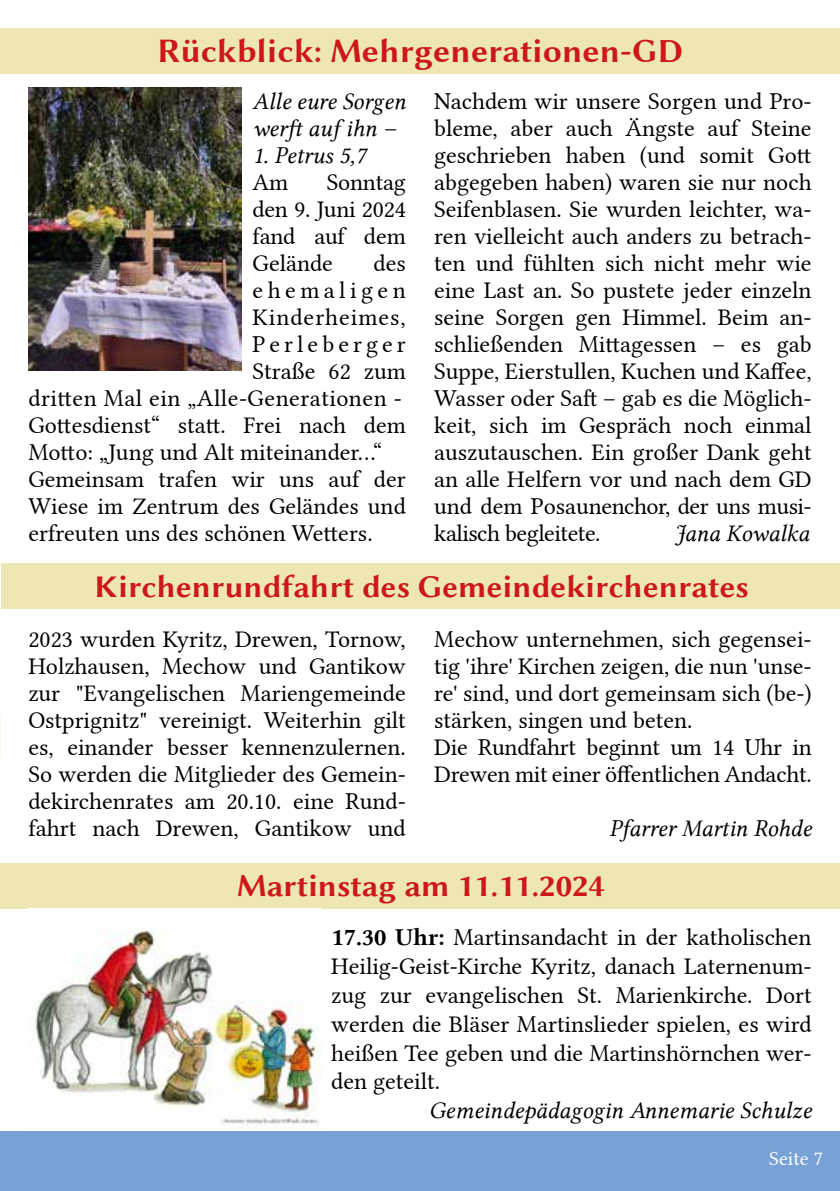
<style>
.page{position:relative;width:840px;height:1191px;background:#fff}
.page>*{position:absolute;margin:0;border:0;box-sizing:border-box;transform-origin:0 0}
.t1{font:34px "Lin Biolinum B";color:#cd1719}
.t2{font:32px "Linux Biolinum GB";color:#cd1719}
.t3{font:24px/27px "Lin Libertine";color:#000;text-align:justify}
.t4{font:24px/27px "Lin Libertine I";color:#000}
.t5{font:24px "Lin Libertine";letter-spacing:.02em;color:#000}
.t6{font:24px "Lin Libertine";letter-spacing:.04em;color:#000}
.t7{font:24px "Lin Libertine";letter-spacing:.165em;color:#000}
.t8{font:24px "Lin Libertine";letter-spacing:.185em;color:#000}
.t9{font:20px "Lin Libertine";color:#fff}
.s1{font-family:"Lin Libertine B"}
</style>
<div class="page">
<div style="left:0;top:1131px;width:839px;height:60px;background:#78a1d5"></div>
<div style="left:1px;top:563px;width:838px;height:46px;background:#eee7b4"></div>
<div style="left:0;top:28px;width:839px;height:46px;background:#eee7b4"></div>
<img style="left:28px;top:87px;width:213px;height:284px">
<div style="left:1px;top:863px;width:838px;height:45px;background:#eee7b4"></div>
<img style="left:33px;top:930px;width:288px;height:196px">
<h1 class="t1" style="left:157px;top:27px;width:527px">Rückblick: Mehrgenerationen-GD</h1>
<p class="t4" style="left:252px;top:88px;width:155px">Alle eure Sorgen werft auf ihn –</p>
<p class="t4" style="left:252px;top:142px;width:114px">1. Petrus 5,7</p>
<p class="t3" style="left:252px;top:166px;width:37px">Am</p>
<p class="t3" style="left:252px;top:166px;width:155px;text-indent:74px">Sonntag den 9. Juni 2024 fand auf dem Gelände</p>
<p class="t3" style="left:373px;top:247px;width:34px">des</p>
<p class="t8" style="left:252px;top:271px;width:155px">ehemaligen</p>
<p class="t6" style="left:252px;top:298px;width:155px">Kinderheimes,</p>
<p class="t7" style="left:252px;top:325px;width:155px">Perleberger</p>
<p class="t3" style="left:252px;top:355px;width:155px">Straße 62 zum</p>
<p class="t5" style="left:28px;top:379px;width:375px">dritten Mal ein „Alle-Generationen -</p>
<p class="t3" style="left:28px;top:409px;width:379px">Gottesdienst“ statt. Frei nach dem</p>
<p class="t3" style="left:28px;top:436px;width:355px">Motto: „Jung und Alt miteinander…“</p>
<p class="t3" style="left:28px;top:463px;width:379px">Gemeinsam trafen wir uns auf der</p>
<p class="t3" style="left:28px;top:490px;width:379px">Wiese im Zentrum des Geländes und</p>
<p class="t3" style="left:28px;top:517px;width:345px">erfreuten uns des schönen Wetters.</p>
<p class="t3" style="left:434px;top:85px;width:379px">Nachdem wir unsere Sorgen und Pro&shy;bleme, aber auch Ängste auf Steine geschrieben haben (und somit Gott abgegeben haben) waren sie nur noch Seifenblasen. Sie wurden leichter, wa&shy;ren vielleicht auch anders zu betrach&shy;ten und fühlten sich nicht mehr wie eine Last an. So pustete jeder einzeln seine Sorgen gen Himmel. Beim an&shy;schließenden Mittagessen – es gab Suppe, Eierstullen, Kuchen und Kaffee, Wasser oder Saft – gab es die Möglich&shy;keit, sich im Gespräch noch einmal auszutauschen. Ein großer Dank geht an alle Helfern vor und nach dem GD und dem Posaunenchor, der uns musi&shy;kalisch begleitete.</p>
<p class="t4" style="left:674px;top:520px;width:136px">Jana Kowalka</p>
<h2 class="t2" style="left:94px;top:564px;width:656px">Kirchenrundfahrt des Gemeindekirchenrates</h2>
<p class="t3" style="left:28px;top:623px;width:379px">2023 wurden Kyritz, Drewen, Tornow, Holzhausen, Mechow und Gantikow zur "Evangelischen Mariengemeinde Ostprignitz" vereinigt. Weiterhin gilt es, einander besser kennenzulernen.<br>So werden die Mitglieder des Gemein&shy;dekirchenrates am 20.10. eine Rund&shy;fahrt nach Drewen, Gantikow und</p>
<p class="t3" style="left:434px;top:623px;width:379px;text-align:left">Mechow unternehmen, sich gegensei&shy;tig 'ihre' Kirchen zeigen, die nun 'unse&shy;re' sind, und dort gemeinsam sich (be-) stärken, singen und beten.<br>Die Rundfahrt beginnt um 14 Uhr in Drewen mit einer öffentlichen Andacht.</p>
<p class="t4" style="left:609px;top:815px;width:204px">Pfarrer Martin Rohde</p>
<h2 class="t2" style="left:237px;top:863px;width:369px">Martinstag am 11.11.2024</h2>
<p class="t3" style="left:331px;top:920px;width:481px;line-height:28.8px"><span class="s1">17.30 Uhr:</span> Martinsandacht in der katholischen Heilig-Geist-Kirche Kyritz, danach Laternenum&shy;zug zur evangelischen St. Marienkirche. Dort werden die Bläser Martinslieder spielen, es wird heißen Tee geben und die Martinshörnchen wer&shy;den geteilt.</p>
<p class="t4" style="left:429px;top:1097px;width:384px">Gemeindepädagogin Annemarie Schulze</p>
<p class="t9" style="left:768px;top:1142px;width:55px">Seite 7</p>
</div>
